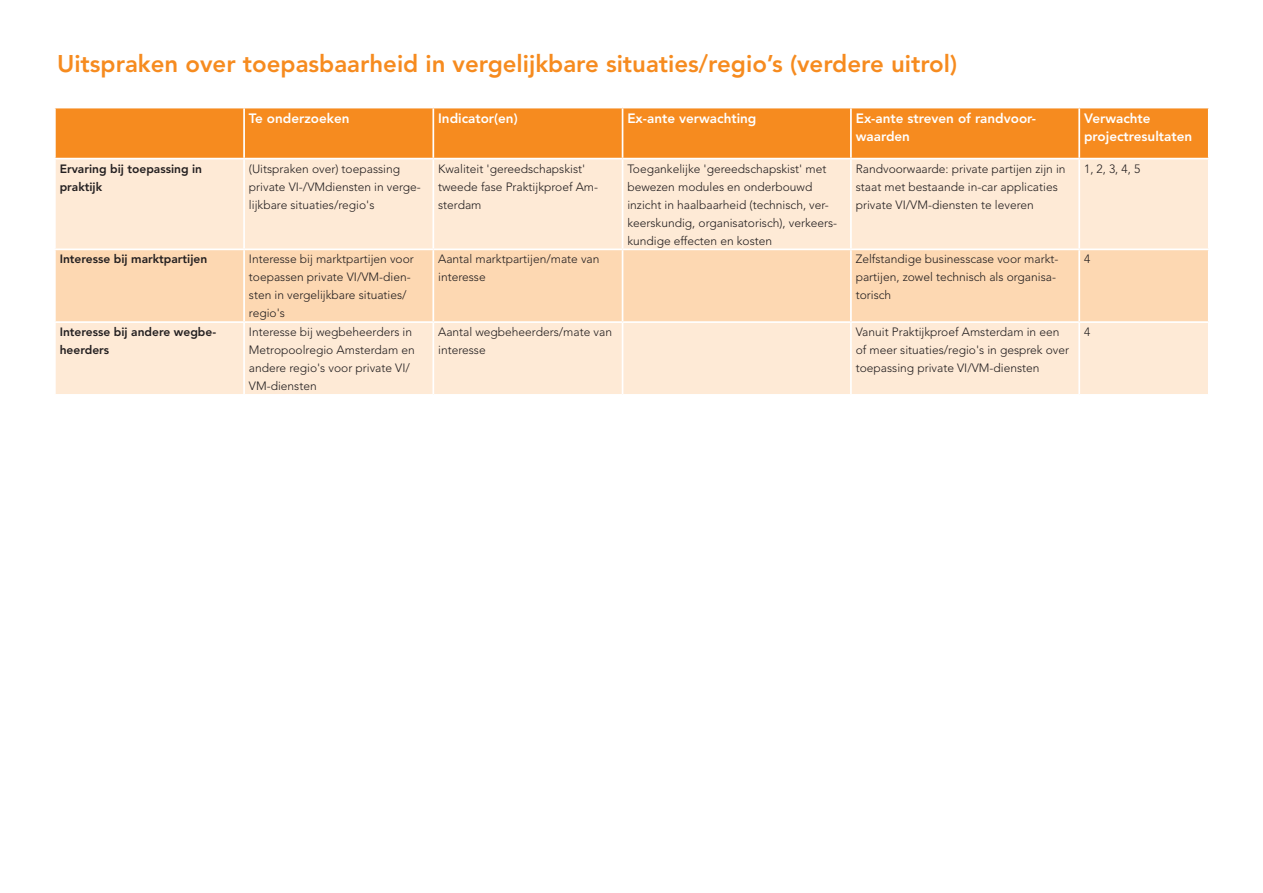
<style>
.page{position:relative;width:1263px;height:893px;background:#fff}
.page>*{position:absolute;margin:0;border:0;box-sizing:border-box;transform-origin:0 0}
.t1{font:800 24px "Avenir LT Std";color:#f68b1f}
.t2{font:800 13.5px/18px "Avenir LT Std";color:#fff}
.t3{font:300 12px/18px "Avenir LT Std";color:#231f20}
.t4{font:800 12px/18px "Avenir LT Std";color:#231f20}
</style>
<div class="page">
<div style="left:56px;top:108px;width:1152px;height:50px;background:#f68b1f"></div>
<div style="left:56px;top:159px;width:1152px;height:235px;background:#feead6"></div>
<div style="left:56px;top:250px;width:1152px;height:71px;background:#fdd8b2"></div>
<hr style="left:243px;top:108px;width:2px;height:50px;background:#fff">
<hr style="left:432px;top:108px;width:2px;height:50px;background:#fff">
<hr style="left:622px;top:108px;width:1px;height:50px;background:#fff">
<hr style="left:850px;top:108px;width:2px;height:50px;background:#fff">
<hr style="left:1078px;top:108px;width:2px;height:50px;background:#fff">
<hr style="left:243px;top:159px;width:2px;height:89px;background:#fff">
<hr style="left:432px;top:159px;width:2px;height:89px;background:#fff">
<hr style="left:622px;top:159px;width:1px;height:89px;background:#fff">
<hr style="left:850px;top:159px;width:2px;height:89px;background:#fff">
<hr style="left:1078px;top:159px;width:2px;height:89px;background:#fff">
<hr style="left:54px;top:248px;width:190px;height:2px;background:#fff">
<hr style="left:244px;top:248px;width:189px;height:2px;background:#fff">
<hr style="left:243px;top:250px;width:2px;height:71px;background:#fff">
<hr style="left:433px;top:248px;width:189px;height:2px;background:#fff">
<hr style="left:432px;top:250px;width:2px;height:71px;background:#fff">
<hr style="left:622px;top:248px;width:229px;height:2px;background:#fff">
<hr style="left:622px;top:250px;width:1px;height:71px;background:#fff">
<hr style="left:851px;top:248px;width:228px;height:2px;background:#fff">
<hr style="left:850px;top:250px;width:2px;height:71px;background:#fff">
<hr style="left:1079px;top:248px;width:131px;height:2px;background:#fff">
<hr style="left:1078px;top:250px;width:2px;height:71px;background:#fff">
<hr style="left:54px;top:321px;width:190px;height:2px;background:#fff">
<hr style="left:244px;top:321px;width:189px;height:2px;background:#fff">
<hr style="left:243px;top:323px;width:2px;height:71px;background:#fff">
<hr style="left:433px;top:321px;width:189px;height:2px;background:#fff">
<hr style="left:432px;top:323px;width:2px;height:71px;background:#fff">
<hr style="left:622px;top:321px;width:229px;height:2px;background:#fff">
<hr style="left:622px;top:323px;width:1px;height:71px;background:#fff">
<hr style="left:851px;top:321px;width:228px;height:2px;background:#fff">
<hr style="left:850px;top:323px;width:2px;height:71px;background:#fff">
<hr style="left:1079px;top:321px;width:131px;height:2px;background:#fff">
<hr style="left:1078px;top:323px;width:2px;height:71px;background:#fff">
<h1 class="t1" style="left:57px;top:50px;width:902px">Uitspraken over toepasbaarheid in vergelijkbare situaties/regio’s (verdere uitrol)</h1>
<p class="t2" style="left:249px;top:109px;width:102px">Te onderzoeken</p>
<p class="t2" style="left:438px;top:109px;width:81px">Indicator(en)</p>
<p class="t2" style="left:627px;top:109px;width:131px">Ex-ante verwachting</p>
<p class="t2" style="left:856px;top:109px;width:182px">Ex-ante streven of randvoor&shy;waarden</p>
<p class="t2" style="left:1084px;top:109px;width:110px">Verwachte projectresultaten</p>
<p class="t4" style="left:60px;top:159px;width:144px">Ervaring bij toepassing in praktijk</p>
<p class="t3" style="left:249px;top:159px;width:174px">(Uitspraken over) toepassing private VI-/VMdiensten in verge&shy;lijkbare situaties/regio's</p>
<p class="t3" style="left:438px;top:159px;width:162px">Kwaliteit 'gereedschapskist' tweede fase Praktijkproef Am&shy;sterdam</p>
<p class="t3" style="left:627px;top:159px;width:211px">Toegankelijke 'gereedschapskist' met bewezen modules en onderbouwd inzicht in haalbaarheid (technisch, ver&shy;keerskundig, organisatorisch), verkeers&shy;kundige effecten en kosten</p>
<p class="t3" style="left:856px;top:159px;width:211px">Randvoorwaarde: private partijen zijn in staat met bestaande in-car applicaties private VI/VM-diensten te leveren</p>
<p class="t3" style="left:1084px;top:159px;width:58px">1, 2, 3, 4, 5</p>
<p class="t4" style="left:60px;top:250px;width:149px">Interesse bij marktpartijen</p>
<p class="t3" style="left:249px;top:250px;width:166px">Interesse bij marktpartijen voor toepassen private VI/VM-dien&shy;sten in vergelijkbare situaties/ regio's</p>
<p class="t3" style="left:438px;top:250px;width:163px">Aantal marktpartijen/mate van interesse</p>
<p class="t3" style="left:856px;top:250px;width:204px">Zelfstandige businesscase voor markt&shy;partijen, zowel technisch als organisa&shy;torisch</p>
<p class="t3" style="left:1084px;top:250px;width:8px">4</p>
<p class="t4" style="left:60px;top:323px;width:158px">Interesse bij andere wegbe&shy;heerders</p>
<p class="t3" style="left:249px;top:323px;width:167px">Interesse bij wegbeheerders in<br>Metropoolregio Amsterdam en andere regio's voor private VI/<br>VM-diensten</p>
<p class="t3" style="left:438px;top:323px;width:175px">Aantal wegbeheerders/mate van interesse</p>
<p class="t3" style="left:856px;top:323px;width:215px">Vanuit Praktijkproef Amsterdam in een of meer situaties/regio's in gesprek over toepassing private VI/VM-diensten</p>
<p class="t3" style="left:1084px;top:323px;width:8px">4</p>
</div>
